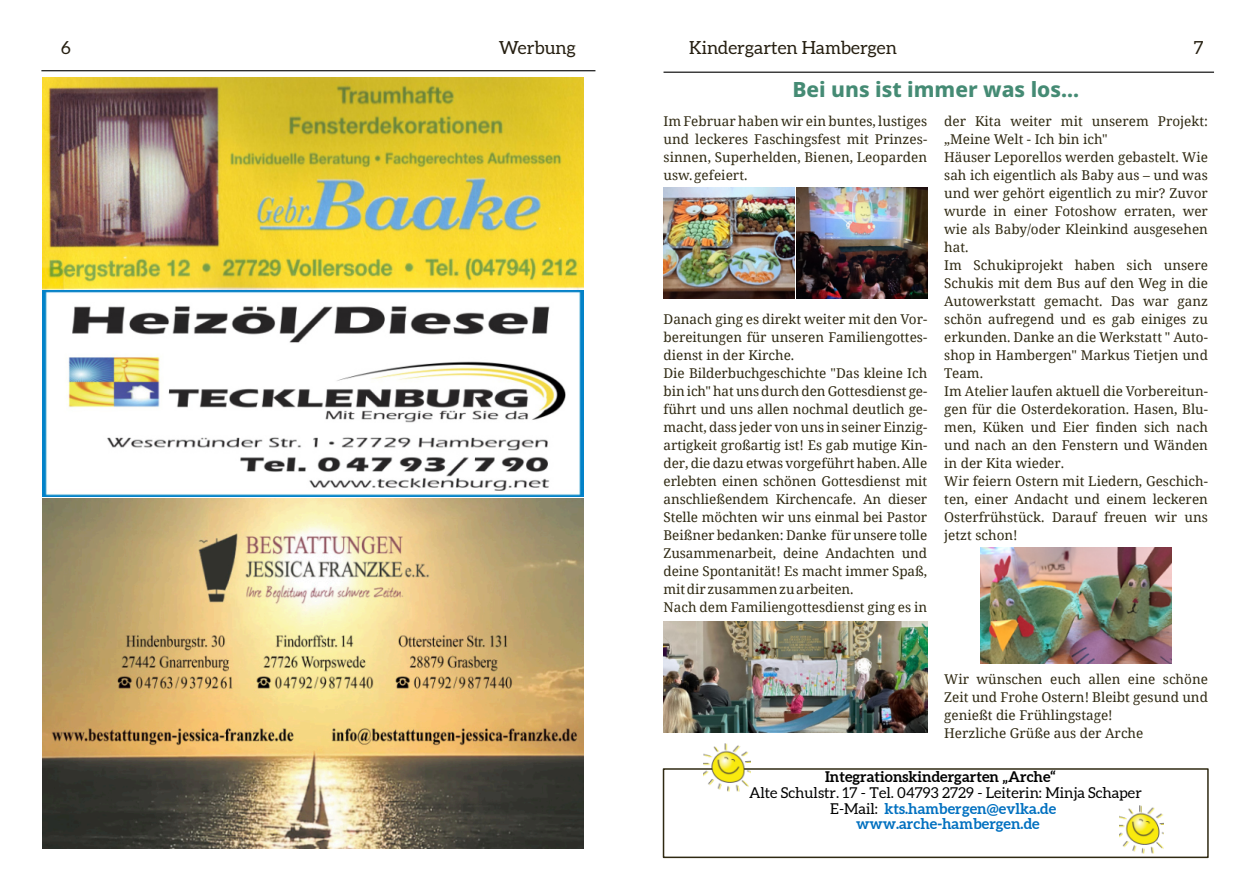
<style>
.page{position:relative;width:1259px;height:893px;background:#fff}
.page>*{position:absolute;margin:0;border:0;box-sizing:border-box;transform-origin:0 0}
.t1{font:800 21px "Noto Sans";color:#458b74}
.t2{font:18px "Aleo";color:#251e10}
.t3{font:15px "Aleo";color:#000}
.t4{font:700 15px "Aleo";letter-spacing:.005em;color:#0070c0}
.t5{font:700 15px "Aleo";color:#000}
.t6{font:13.5px "Noto Serif";color:#2f2912}
.s1{font-weight:400;color:#000}
</style>
<div class="page">
<hr style="left:41px;top:70px;width:554px;height:1px;background:#000">
<hr style="left:663px;top:72px;width:551px;height:1px;background:#000">
<div style="left:663px;top:768px;width:545px;height:90px;border:2px solid #2f2912"></div>
<img style="left:1120px;top:805px;width:44px;height:48px">
<img style="left:704px;top:743px;width:46px;height:48px">
<img style="left:42px;top:78px;width:541px;height:418px">
<img style="left:42px;top:499px;width:542px;height:350px">
<img style="left:663px;top:188px;width:131px;height:110px">
<img style="left:796px;top:188px;width:131px;height:110px">
<img style="left:980px;top:547px;width:191px;height:116px">
<img style="left:663px;top:621px;width:264px;height:111px">
<p class="t2" style="left:61px;top:40px;width:11px">6</p>
<p class="t2" style="left:499px;top:40px;width:79px">Werbung</p>
<p class="t2" style="left:689px;top:40px;width:209px">Kindergarten Hambergen</p>
<p class="t2" style="left:1193px;top:40px;width:11px">7</p>
<p class="t1" style="left:792px;top:74px;width:288px">Bei uns ist immer was los...</p>
<p class="t6" style="left:663px;top:112px;width:265px">Im Februar haben wir ein buntes, lustiges</p>
<p class="t6" style="left:663px;top:130px;width:265px">und leckeres Faschingsfest mit Prinzes-</p>
<p class="t6" style="left:663px;top:148px;width:265px">sinnen, Superhelden, Bienen, Leoparden</p>
<p class="t6" style="left:663px;top:166px;width:86px">usw. gefeiert.</p>
<p class="t6" style="left:663px;top:310px;width:265px">Danach ging es direkt weiter mit den Vor-</p>
<p class="t6" style="left:663px;top:328px;width:265px">bereitungen für unseren Familiengottes-</p>
<p class="t6" style="left:663px;top:346px;width:132px">dienst in der Kirche.</p>
<p class="t6" style="left:663px;top:364px;width:265px">Die Bilderbuchgeschichte "Das kleine Ich</p>
<p class="t6" style="left:663px;top:382px;width:265px">bin ich" hat uns durch den Gottesdienst ge-</p>
<p class="t6" style="left:663px;top:400px;width:265px">führt und uns allen nochmal deutlich ge-</p>
<p class="t6" style="left:663px;top:418px;width:265px">macht, dass jeder von uns in seiner Einzig-</p>
<p class="t6" style="left:663px;top:436px;width:265px">artigkeit großartig ist! Es gab mutige Kin-</p>
<p class="t6" style="left:663px;top:454px;width:265px">der, die dazu etwas vorgeführt haben. Alle</p>
<p class="t6" style="left:663px;top:472px;width:265px">erlebten einen schönen Gottesdienst mit</p>
<p class="t6" style="left:663px;top:490px;width:265px">anschließendem Kirchencafe. An dieser</p>
<p class="t6" style="left:663px;top:508px;width:265px">Stelle möchten wir uns einmal bei Pastor</p>
<p class="t6" style="left:663px;top:526px;width:265px">Beißner bedanken: Danke für unsere tolle</p>
<p class="t6" style="left:663px;top:544px;width:265px">Zusammenarbeit, deine Andachten und</p>
<p class="t6" style="left:663px;top:562px;width:265px">deine Spontanität! Es macht immer Spaß,</p>
<p class="t6" style="left:663px;top:580px;width:191px">mit dir zusammen zu arbeiten.</p>
<p class="t6" style="left:663px;top:598px;width:265px">Nach dem Familiengottesdienst ging es in</p>
<p class="t6" style="left:944px;top:112px;width:265px">der Kita weiter mit unserem Projekt:</p>
<p class="t6" style="left:944px;top:130px;width:165px">„Meine Welt - Ich bin ich"</p>
<p class="t6" style="left:944px;top:148px;width:265px">Häuser Leporellos werden gebastelt. Wie</p>
<p class="t6" style="left:944px;top:166px;width:265px">sah ich eigentlich als Baby aus – und was</p>
<p class="t6" style="left:944px;top:184px;width:265px">und wer gehört eigentlich zu mir? Zuvor</p>
<p class="t6" style="left:944px;top:202px;width:265px">wurde in einer Fotoshow erraten, wer</p>
<p class="t6" style="left:944px;top:220px;width:265px">wie als Baby/oder Kleinkind ausgesehen</p>
<p class="t6" style="left:944px;top:238px;width:26px">hat.</p>
<p class="t6" style="left:944px;top:256px;width:265px">Im Schukiprojekt haben sich unsere</p>
<p class="t6" style="left:944px;top:274px;width:265px">Schukis mit dem Bus auf den Weg in die</p>
<p class="t6" style="left:944px;top:292px;width:265px">Autowerkstatt gemacht. Das war ganz</p>
<p class="t6" style="left:944px;top:310px;width:265px">schön aufregend und es gab einiges zu</p>
<p class="t6" style="left:944px;top:328px;width:265px">erkunden. Danke an die Werkstatt " Auto-</p>
<p class="t6" style="left:944px;top:346px;width:265px">shop in Hambergen" Markus Tietjen und</p>
<p class="t6" style="left:944px;top:364px;width:40px">Team.</p>
<p class="t6" style="left:944px;top:382px;width:265px">Im Atelier laufen aktuell die Vorbereitun-</p>
<p class="t6" style="left:944px;top:400px;width:265px">gen für die Osterdekoration. Hasen, Blu-</p>
<p class="t6" style="left:944px;top:418px;width:265px">men, Küken und Eier finden sich nach</p>
<p class="t6" style="left:944px;top:436px;width:265px">und nach an den Fenstern und Wänden</p>
<p class="t6" style="left:944px;top:454px;width:121px">in der Kita wieder.</p>
<p class="t6" style="left:944px;top:472px;width:265px">Wir feiern Ostern mit Liedern, Geschich-</p>
<p class="t6" style="left:944px;top:490px;width:265px">ten, einer Andacht und einem leckeren</p>
<p class="t6" style="left:944px;top:508px;width:265px">Osterfrühstück. Darauf freuen wir uns</p>
<p class="t6" style="left:944px;top:526px;width:75px">jetzt schon!</p>
<p class="t6" style="left:944px;top:670px;width:265px">Wir wünschen euch allen eine schöne</p>
<p class="t6" style="left:944px;top:688px;width:265px">Zeit und Frohe Ostern! Bleibt gesund und</p>
<p class="t6" style="left:944px;top:706px;width:170px">genießt die Frühlingstage!</p>
<p class="t6" style="left:944px;top:724px;width:201px">Herzliche Grüße aus der Arche</p>
<p class="t5" style="left:825px;top:770px;width:232px">Integrationskindergarten „Arche“</p>
<p class="t3" style="left:749px;top:786px;width:394px">Alte Schulstr. 17 - Tel. 04793 2729 - Leiterin: Minja Schaper</p>
<p class="t4" style="left:830px;top:802px;width:227px"><span class="s1">E-Mail:</span> kts.hambergen@evlka.de</p>
<p class="t4" style="left:856px;top:817px;width:185px">www.arche-hambergen.de</p>
</div>
